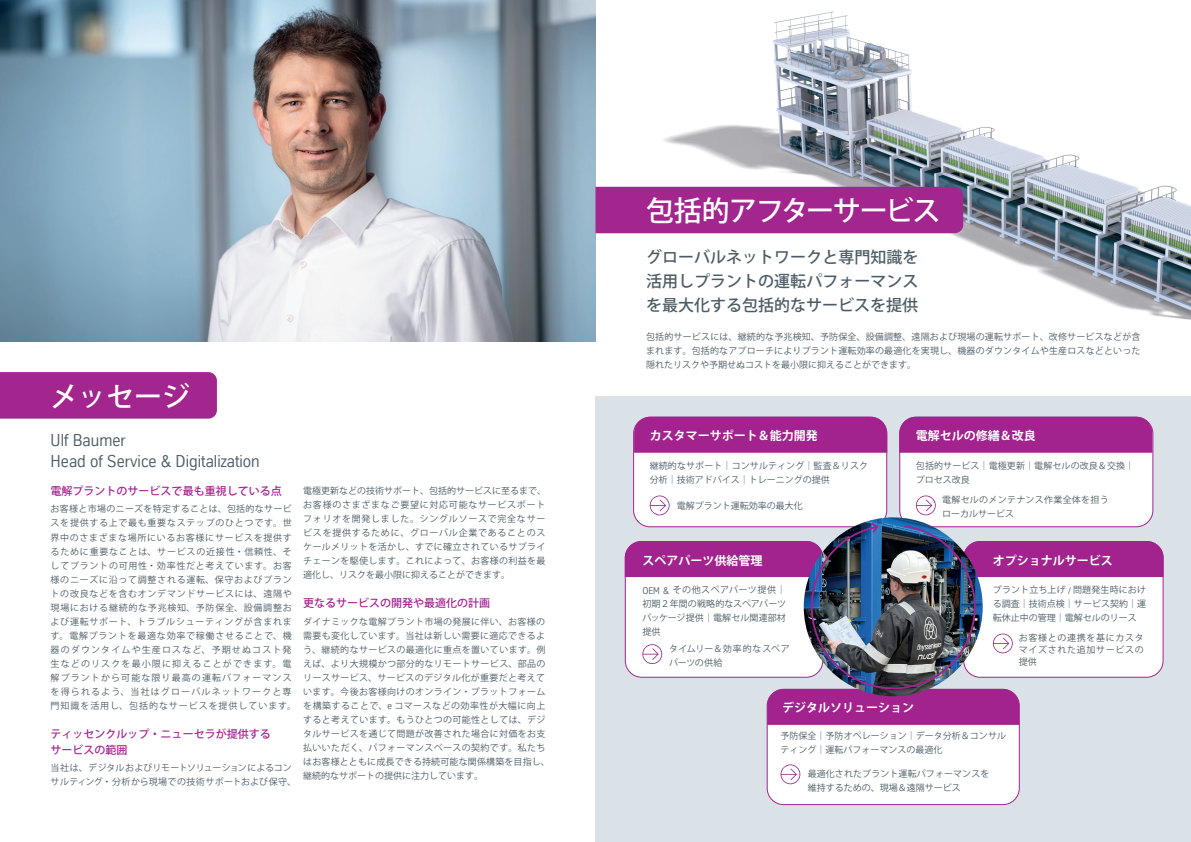
<style>
.page{position:relative;width:1191px;height:842px;background:#fff}
.page>*{position:absolute;margin:0;border:0;box-sizing:border-box;transform-origin:0 0}
.t1{font:500 28px "Koz Go Pro";letter-spacing:-.03em;color:#fff}
.t2{font:16.6px/21px "TK Type";color:#4c5c65}
.t3{font:500 16px/24px "Koz Go Pro";color:#4c5c65;text-align:justify}
.t4{font:700 12px "Koz Go Pro";color:#fff}
.t5{font:500 11px/16px "Koz Go Pro";color:#a2238e}
.t6{font:9px/14px "Koz Go Pro";letter-spacing:.035em;color:#4c5c65;text-align:justify}
.t7{font:9px/14px "Koz Go Pro";letter-spacing:.08em;color:#4c5c65}
.t8{font:9px/14px "Koz Go Pro";letter-spacing:.01em;color:#4c5c65}
.t9{font:9px/14px "Koz Go Pro";color:#4c5c65}
.s1{font-family:"TK Type";font-size:9.4px}
</style>
<div class="page">
<img style="left:0;top:0;width:595px;height:342px">
<div style="left:0;top:372px;width:217px;height:47px;background:#a2268d"></div>
<div style="left:595px;top:396px;width:596px;height:446px;background:#dae2e7"></div>
<img style="left:652px;top:11px;width:539px;height:309px">
<div style="left:595px;top:187px;width:368px;height:46px;background:#a2268d"></div>
<div style="left:767px;top:689px;width:252px;height:116px;background:#fff;border-radius:17px"></div>
<div style="left:766px;top:689px;width:253px;height:116px;border:1px solid #a2238e;border-radius:17px"></div>
<svg style="left:780px;top:764px;width:20px;height:20px"></svg>
<div style="left:899px;top:417px;width:253px;height:110px;background:#fff;border-radius:17px"></div>
<div style="left:899px;top:417px;width:253px;height:36px;background:#a2238e"></div>
<svg style="left:916px;top:495px;width:19px;height:20px"></svg>
<div style="left:633px;top:417px;width:253px;height:110px;background:#fff;border-radius:17px"></div>
<div style="left:634px;top:417px;width:253px;height:36px;background:#a2238e"></div>
<svg style="left:650px;top:495px;width:19px;height:20px"></svg>
<svg style="left:625px;top:521px;width:538px;height:204px"></svg>
<h1 class="t1" style="left:50px;top:379px;width:142px">メッセージ</h1>
<h2 class="t2" style="left:51px;top:430px;width:211px">Ulf Baumer<br>Head of Service &amp; Digitalization</h2>
<p class="t5" style="left:51px;top:484px;width:232px">電解プラントのサービスで最も重視している点</p>
<p class="t7" style="left:51px;top:502px;width:247px">お客様と市場のニーズを特定することは、包括的なサービスを提供する上で最も重要なステップのひとつです。世界中のさまざまな場所にいるお客様にサービスを提供するために重要なことは、サービスの近接性・信頼性、そしてプラントの可用性・効率性だと考えています。お客様のニーズに沿って調整される運転、保守およびプラントの改良などを含むオンデマンドサービスには、遠隔や現場における継続的な予兆検知、予防保全、設備調整および運転サポート、トラブルシューティングが含まれます。電解プラントを最適な効率で稼働させることで、機器のダウンタイムや生産ロスなど、予期せぬコスト発生などのリスクを最小限に抑えることができます。電解プラントから可能な限り最高の運転パフォーマンスを得られるよう、当社はグローバルネットワークと専門知識を活用し、包括的なサービスを提供しています。</p>
<p class="t5" style="left:51px;top:727px;width:221px">ティッセンクルップ・ニューセラが提供するサービスの範囲</p>
<p class="t8" style="left:51px;top:761px;width:247px">当社は、デジタルおよびリモートソリューションによるコンサルティング・分析から現場での技術サポートおよび保守、</p>
<p class="t6" style="left:303px;top:484px;width:244px">電極更新などの技術サポート、包括的サービスに至るまで、お客様のさまざまなご要望に対応可能なサービスポートフォリオを開発しました。シングルソースで完全なサービスを提供するために、グローバル企業であることのスケールメリットを活かし、すでに確立されているサプライチェーンを駆使します。これによって、お客様の利益を最適化し、リスクを最小限に抑えることができます。</p>
<p class="t5" style="left:303px;top:596px;width:188px">更なるサービスの開発や最適化の計画</p>
<p class="t6" style="left:303px;top:614px;width:248px;text-align:left">ダイナミックな電解プラント市場の発展に伴い、お客様の需要も変化しています。当社は新しい需要に適応できるよう、継続的なサービスの最適化に重点を置いています。例えば、より大規模かつ部分的なリモートサービス、部品のリースサービス、サービスのデジタル化が重要だと考えています。今後お客様向けのオンライン・プラットフォームを構築することで、<span class="s1">e</span> コマースなどの効率性が大幅に向上すると考えています。もうひとつの可能性としては、デジタルサービスを通じて問題が改善された場合に対価をお支払いいただく、パフォーマンスベースの契約です。私たちはお客様とともに成長できる持続可能な関係構築を目指し、継続的なサポートの提供に注力しています。</p>
<h1 class="t1" style="left:646px;top:192px;width:296px">包括的アフターサービス</h1>
<h3 class="t3" style="left:646px;top:246px;width:274px">グローバルネットワークと専門知識を活用しプラントの運転パフォーマンスを最大化する包括的なサービスを提供</h3>
<p class="t6" style="left:646px;top:330px;width:496px">包括的サービスには、継続的な予兆検知、予防保全、設備調整、遠隔および現場の運転サポート、改修サービスなどが含まれます。包括的なアプローチによりプラント運転効率の最適化を実現し、機器のダウンタイムや生産ロスなどといった隠れたリスクや予期せぬコストを最小限に抑えることができます。</p>
<h3 class="t4" style="left:649px;top:428px;width:169px">カスタマーサポート＆能力開発</h3>
<p class="t8" style="left:650px;top:459px;width:220px">継続的なサポート｜コンサルティング｜監査＆リスク分析｜技術アドバイス｜トレーニングの提供</p>
<p class="t9" style="left:676px;top:499px;width:127px">電解プラント運転効率の最大化</p>
<h3 class="t4" style="left:642px;top:552px;width:121px">スペアパーツ供給管理</h3>
<p class="t6" style="left:642px;top:583px;width:145px"><span class="s1">OEM &amp;</span> その他スペアパーツ提供｜初期２年間の戦略的なスペアパーツパッケージ提供｜電解セル関連部材提供</p>
<p class="t8" style="left:669px;top:642px;width:122px">タイムリー＆効率的なスペアパーツの供給</p>
<h3 class="t4" style="left:916px;top:428px;width:121px">電解セルの修繕＆改良</h3>
<p class="t8" style="left:916px;top:459px;width:220px">包括的サービス｜電極更新｜電解セルの改良＆交換｜プロセス改良</p>
<p class="t6" style="left:942px;top:493px;width:168px">電解セルのメンテナンス作業全体を担うローカルサービス</p>
<h3 class="t4" style="left:993px;top:552px;width:121px">オプショナルサービス</h3>
<p class="t6" style="left:993px;top:583px;width:155px">プラント立ち上げ <span class="s1">/</span> 問題発生時における調査｜技術点検｜サービス契約｜運転休止中の管理｜電解セルのリース</p>
<p class="t6" style="left:1018px;top:632px;width:127px;line-height:12px">お客様との連携を基にカスタマイズされた追加サービスの提供</p>
<h3 class="t4" style="left:782px;top:700px;width:133px">デジタルソリューション</h3>
<p class="t9" style="left:780px;top:729px;width:227px">予防保全｜予防オペレーション｜データ分析＆コンサルティング｜運転パフォーマンスの最適化</p>
<p class="t8" style="left:807px;top:767px;width:183px">最適化されたプラント運転パフォーマンスを維持するための、現場＆遠隔サービス</p>
</div>
